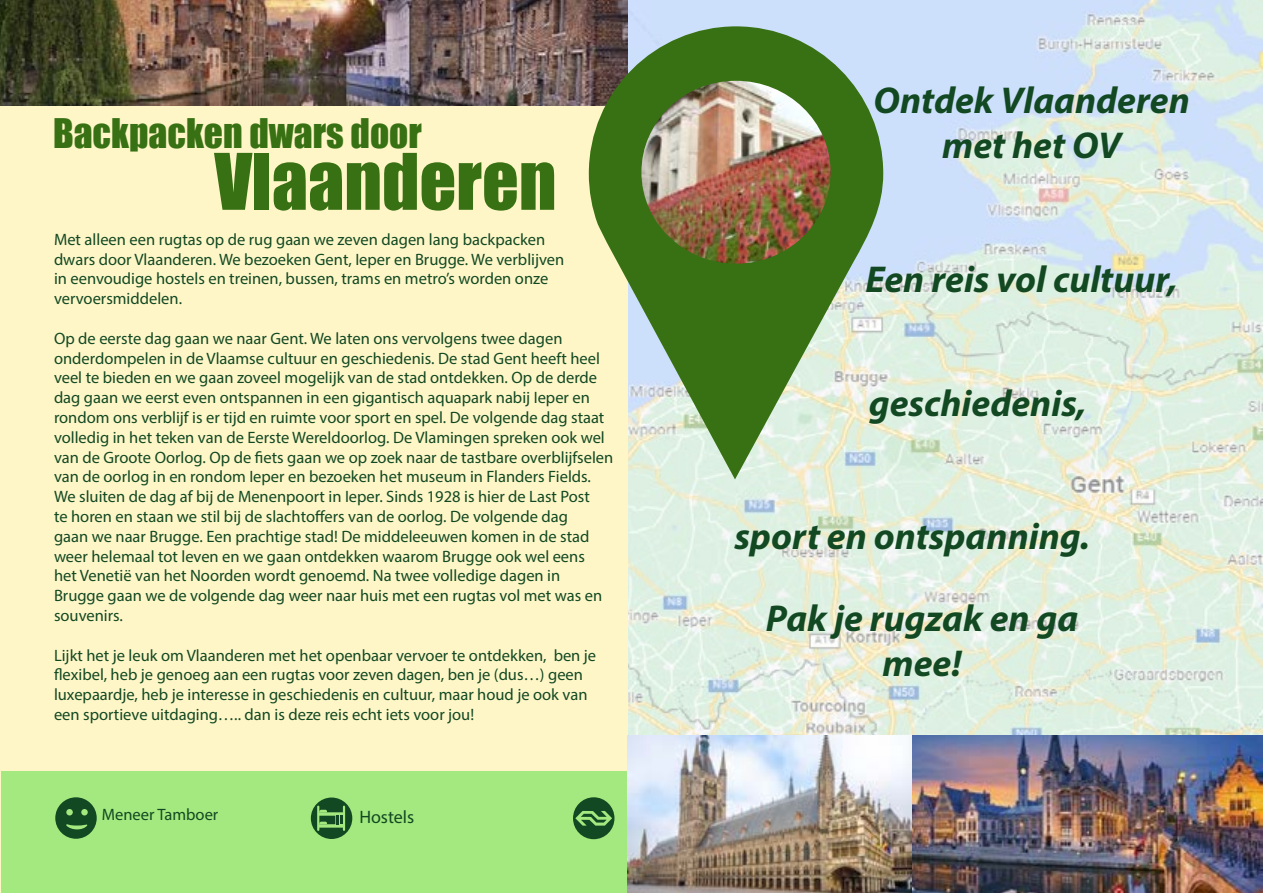
<style>
.page{position:relative;width:1263px;height:893px;background:#fff}
.page>*{position:absolute;margin:0;border:0;box-sizing:border-box;transform-origin:0 0}
.t1{font:72px "Impact";color:#387113}
.t2{font:italic 700 37.5px/45px "Myriad Pro";color:#124922;text-align:center}
.t3{font:37.5px "Impact";color:#387113}
.t4{font:18px "Myriad Pro";color:#124922}
.t5{font:16.5px/19.8px "Myriad Pro";color:#124922}
</style>
<div class="page">
<img style="left:627px;top:0;width:636px;height:736px">
<div style="left:0;top:0;width:627px;height:893px;background:#fff6c8"></div>
<div style="left:1px;top:771px;width:625px;height:121px;background:#a4e97f"></div>
<svg style="left:311px;top:797px;width:41px;height:42px"></svg>
<img style="left:1px;top:0;width:626px;height:106px">
<img style="left:627px;top:736px;width:636px;height:157px">
<svg style="left:589px;top:26px;width:294px;height:453px;background:#89a975"></svg>
<img style="left:641px;top:81px;width:190px;height:183px">
<svg style="left:573px;top:797px;width:41px;height:42px"></svg>
<svg style="left:55px;top:797px;width:42px;height:42px"></svg>
<h2 class="t3" style="left:53px;top:104px;width:370px">Backpacken dwars door</h2>
<h1 class="t1" style="left:214px;top:126px;width:344px">Vlaanderen</h1>
<p class="t5" style="left:54px;top:229px;width:512px">Met alleen een rugtas op de rug gaan we zeven dagen lang backpacken dwars door Vlaanderen. We bezoeken Gent, Ieper en Brugge. We verblijven in eenvoudige hostels en treinen, bussen, trams en metro’s worden onze vervoersmiddelen.</p>
<p class="t5" style="left:54px;top:328px;width:561px">Op de eerste dag gaan we naar Gent. We laten ons vervolgens twee dagen onderdompelen in de Vlaamse cultuur en geschiedenis. De stad Gent heeft heel veel te bieden en we gaan zoveel mogelijk van de stad ontdekken. Op de derde dag gaan we eerst even ontspannen in een gigantisch aquapark nabij Ieper en rondom ons verblijf is er tijd en ruimte voor sport en spel. De volgende dag staat volledig in het teken van de Eerste Wereldoorlog. De Vlamingen spreken ook wel van de Groote Oorlog. Op de fiets gaan we op zoek naar de tastbare overblijfselen van de oorlog in en rondom Ieper en bezoeken het museum in Flanders Fields.<br>We sluiten de dag af bij de Menenpoort in Ieper. Sinds 1928 is hier de Last Post<br>te horen en staan we stil bij de slachtoffers van de oorlog. De volgende dag<br>gaan we naar Brugge. Een prachtige stad! De middeleeuwen komen in de stad weer helemaal tot leven en we gaan ontdekken waarom Brugge ook wel eens<br>het Venetië van het Noorden wordt genoemd. Na twee volledige dagen in Brugge gaan we de volgende dag weer naar huis met een rugtas vol met was en souvenirs.</p>
<p class="t5" style="left:54px;top:645px;width:544px">Lijkt het je leuk om Vlaanderen met het openbaar vervoer te ontdekken, ben je flexibel, heb je genoeg aan een rugtas voor zeven dagen, ben je (dus…) geen luxepaardje, heb je interesse in geschiedenis en cultuur, maar houd je ook van een sportieve uitdaging….. dan is deze reis echt iets voor jou!</p>
<p class="t5" style="left:102px;top:805px;width:118px">Meneer Tamboer</p>
<p class="t4" style="left:359px;top:806px;width:56px">Hostels</p>
<h2 class="t2" style="left:873px;top:77px;width:318px">Ontdek Vlaanderen</h2>
<h2 class="t2" style="left:942px;top:122px;width:180px">met het OV</h2>
<h2 class="t2" style="left:865px;top:255px;width:314px">Een reis vol cultuur,</h2>
<h2 class="t2" style="left:869px;top:380px;width:219px">geschiedenis,</h2>
<h2 class="t2" style="left:734px;top:512px;width:357px">sport en ontspanning.</h2>
<h2 class="t2" style="left:766px;top:595px;width:314px">Pak je rugzak en ga mee!</h2>
</div>
